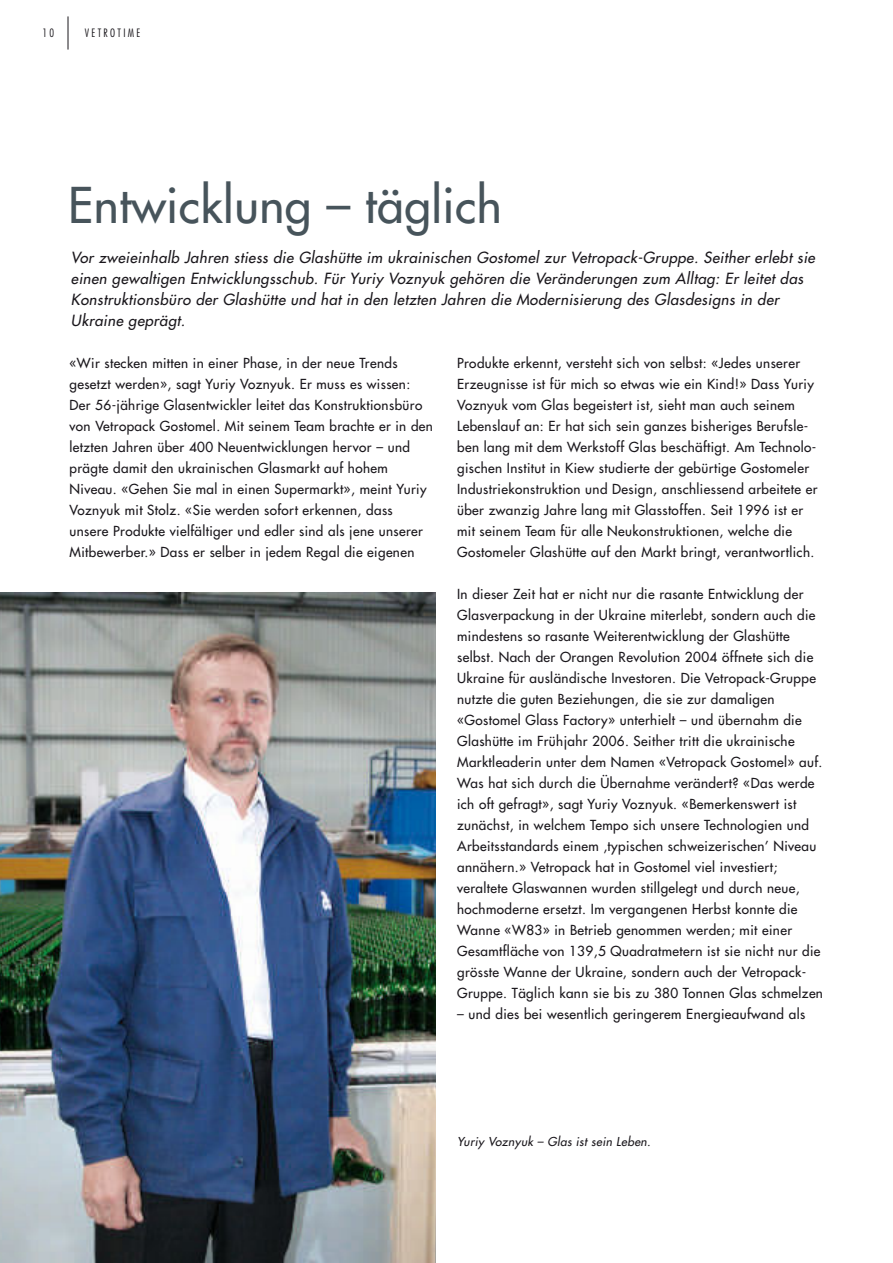
<style>
.page{position:relative;width:893px;height:1263px;background:#fff}
.page>*{position:absolute;margin:0;border:0;box-sizing:border-box;transform-origin:0 0}
.t1{font:48px "Futura";letter-spacing:.01em;color:#47545b}
.t2{font:italic 15px/21px "Futura";letter-spacing:.03em;color:#1a171c}
.t3{font:13.5px/21px "Futura";letter-spacing:.03em;color:#1a171c}
.t4{font:italic 12px "Futura";color:#1a171c}
.t5{font:300 condensed 11.25px "Futura";letter-spacing:.21em;color:#1a171c}
</style>
<div class="page">
<hr style="left:68px;top:16px;width:1px;height:34px;background:#1a171c">
<img style="left:0;top:592px;width:436px;height:671px">
<p class="t5" style="left:42px;top:28px;width:13px">10</p>
<p class="t5" style="left:85px;top:28px;width:57px">VETROTIME</p>
<h1 class="t1" style="left:68px;top:181px;width:435px">Entwicklung – täglich</h1>
<p class="t2" style="left:71px;top:248px;width:748px">Vor zweieinhalb Jahren stiess die Glashütte im ukrainischen Gostomel zur Vetropack-Gruppe. Seither erlebt sie einen gewaltigen Entwicklungsschub. Für Yuriy Voznyuk gehören die Veränderungen zum Alltag: Er leitet das Konstruktionsbüro der Glashütte und hat in den letzten Jahren die Modernisierung des Glasdesigns in der Ukraine geprägt.</p>
<p class="t3" style="left:70px;top:353px;width:365px">«Wir stecken mitten in einer Phase, in der neue Trends gesetzt werden», sagt Yuriy Voznyuk. Er muss es wissen:<br>Der 56-jährige Glasentwickler leitet das Konstruktionsbüro von Vetropack Gostomel. Mit seinem Team brachte er in den letzten Jahren über 400 Neuentwicklungen hervor – und prägte damit den ukrainischen Glasmarkt auf hohem Niveau. «Gehen Sie mal in einen Supermarkt», meint Yuriy Voznyuk mit Stolz. «Sie werden sofort erkennen, dass unsere Produkte vielfältiger und edler sind als jene unserer Mitbewerber.» Dass er selber in jedem Regal die eigenen</p>
<p class="t3" style="left:457px;top:353px;width:362px">Produkte erkennt, versteht sich von selbst: «Jedes unserer Erzeugnisse ist für mich so etwas wie ein Kind!» Dass Yuriy Voznyuk vom Glas begeistert ist, sieht man auch seinem Lebenslauf an: Er hat sich sein ganzes bisheriges Berufsle&shy;ben lang mit dem Werkstoff Glas beschäftigt. Am Technolo&shy;gischen Institut in Kiew studierte der gebürtige Gostomeler Industriekonstruktion und Design, anschliessend arbeitete er über zwanzig Jahre lang mit Glasstoffen. Seit 1996 ist er mit seinem Team für alle Neukonstruktionen, welche die Gostomeler Glashütte auf den Markt bringt, verantwortlich.</p>
<p class="t3" style="left:457px;top:584px;width:367px">In dieser Zeit hat er nicht nur die rasante Entwicklung der Glasverpackung in der Ukraine miterlebt, sondern auch die mindestens so rasante Weiterentwicklung der Glashütte selbst. Nach der Orangen Revolution 2004 öffnete sich die Ukraine für ausländische Investoren. Die Vetropack-Gruppe nutzte die guten Beziehungen, die sie zur damaligen «Gostomel Glass Factory» unterhielt – und übernahm die Glashütte im Frühjahr 2006. Seither tritt die ukrainische Marktleaderin unter dem Namen «Vetropack Gostomel» auf.<br>Was hat sich durch die Übernahme verändert? «Das werde ich oft gefragt», sagt Yuriy Voznyuk. «Bemerkenswert ist zunächst, in welchem Tempo sich unsere Technologien und Arbeitsstandards einem ‚typischen schweizerischen’ Niveau annähern.» Vetropack hat in Gostomel viel investiert; veraltete Glaswannen wurden stillgelegt und durch neue, hochmoderne ersetzt. Im vergangenen Herbst konnte die Wanne «W83» in Betrieb genommen werden; mit einer Gesamtfläche von 139,5 Quadratmetern ist sie nicht nur die grösste Wanne der Ukraine, sondern auch der Vetropack-Gruppe. Täglich kann sie bis zu 380 Tonnen Glas schmelzen</p>
<p class="t3" style="left:457px;top:1004px;width:350px">– und dies bei wesentlich geringerem Energieaufwand als</p>
<p class="t4" style="left:457px;top:1135px;width:197px">Yuriy Voznyuk – Glas ist sein Leben.</p>
</div>
